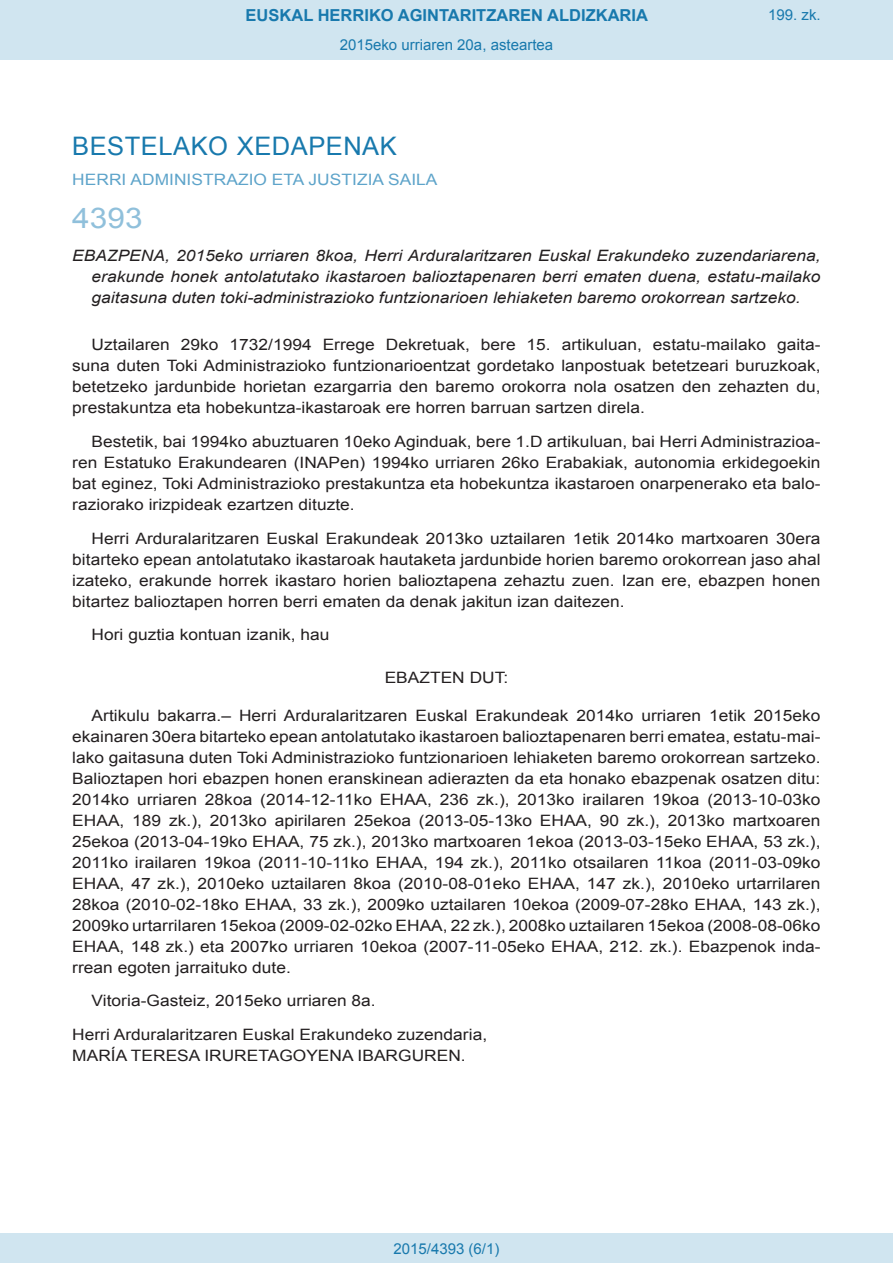
<style>
.page{position:relative;width:893px;height:1263px;background:#fff}
.page>*{position:absolute;margin:0;border:0;box-sizing:border-box;transform-origin:0 0}
.BOPVOrden{font:28.5px "Arial";color:#90c0db;scale:1.11 1}
.BOPVSeccion{font:25.5px "Arial";letter-spacing:.02em;color:#1879ad}
.t1{font:700 16.5px "Arial";color:#1879ad}
.BOPVDetalle{font:15.6px/21px "Arial";color:#231f20;text-align:justify;scale:1.11 1}
.BOPVTitulo{font:italic 15.6px/21px "Arial";color:#231f20;text-align:justify;scale:1.11 1}
.BOPVFirmaPuesto{font:15.6px "Arial";color:#231f20;scale:1.11 1}
.BOPVOrganismo{font:15.6px "Arial";letter-spacing:.005em;color:#5ea4ca;scale:1.11 1}
.BOPVFirmaLugFec{font:15.6px "Arial";color:#231f20;scale:1.11 1}
.BOPVFirmaNombre{font:15.6px "Arial";color:#231f20;scale:1.11 1}
.BOPVClave{font:15.6px "Arial";color:#231f20;scale:1.11 1}
.Paginacion_Centro{font:15px "Arial";color:#1879ad}
</style>
<div class="page">
<div style="left:0;top:0;width:893px;height:60px;background:#d0e5f0"></div>
<div style="left:0;top:1233px;width:893px;height:30px;background:#d0e5f0"></div>
<p class="t1" style="left:246px;top:4px;width:404px">EUSKAL HERRIKO AGINTARITZAREN ALDIZKARIA</p>
<p class="Paginacion_Centro" style="left:340px;top:35px;width:215px">2015eko urriaren 20a, asteartea</p>
<p class="Paginacion_Centro" style="left:768px;top:5px;width:54px">199. zk.</p>
<p class="BOPVSeccion" style="left:72px;top:129px;width:326px">BESTELAKO XEDAPENAK</p>
<p class="BOPVOrganismo" style="left:72px;top:169px;width:331px">HERRI ADMINISTRAZIO ETA JUSTIZIA SAILA</p>
<p class="BOPVOrden" style="left:72px;top:199px;width:65px">4393</p>
<p class="BOPVTitulo" style="left:92px;top:246px;width:658px;text-indent:-19px">EBAZPENA, 2015eko urriaren 8koa, Herri Arduralaritzaren Euskal Erakundeko zuzendariarena, erakunde honek antolatutako ikastaroen balioztapenaren berri ematen duena, estatu-mailako gaitasuna duten toki-administrazioko funtzionarioen lehiaketen baremo orokorrean sartzeko.</p>
<p class="BOPVDetalle" style="left:72px;top:334px;width:676px;text-indent:19px">Uztailaren 29ko 1732/1994 Errege Dekretuak, bere 15. artikuluan, estatu-mailako gaita&shy;suna duten Toki Administrazioko funtzionarioentzat gordetako lanpostuak betetzeari buruzkoak, betetzeko jardunbide horietan ezargarria den baremo orokorra nola osatzen den zehazten du, prestakuntza eta hobekuntza-ikastaroak ere horren barruan sartzen direla.</p>
<p class="BOPVDetalle" style="left:72px;top:431px;width:676px;text-indent:19px">Bestetik, bai 1994ko abuztuaren 10eko Aginduak, bere 1.D artikuluan, bai Herri Administrazioa&shy;ren Estatuko Erakundearen (INAPen) 1994ko urriaren 26ko Erabakiak, autonomia erkidegoekin bat eginez, Toki Administrazioko prestakuntza eta hobekuntza ikastaroen onarpenerako eta balo&shy;raziorako irizpideak ezartzen dituzte.</p>
<p class="BOPVDetalle" style="left:72px;top:528px;width:676px;text-indent:19px">Herri Arduralaritzaren Euskal Erakundeak 2013ko uztailaren 1etik 2014ko martxoaren 30era bitarteko epean antolatutako ikastaroak hautaketa jardunbide horien baremo orokorrean jaso ahal izateko, erakunde horrek ikastaro horien balioztapena zehaztu zuen. Izan ere, ebazpen honen bitartez balioztapen horren berri ematen da denak jakitun izan daitezen.</p>
<p class="BOPVDetalle" style="left:92px;top:624px;width:216px">Hori guztia kontuan izanik, hau</p>
<p class="BOPVClave" style="left:385px;top:667px;width:113px">EBAZTEN DUT:</p>
<p class="BOPVDetalle" style="left:72px;top:705px;width:676px;text-indent:19px">Artikulu bakarra.– Herri Arduralaritzaren Euskal Erakundeak 2014ko urriaren 1etik 2015eko ekainaren 30era bitarteko epean antolatutako ikastaroen balioztapenaren berri ematea, estatu-mai&shy;lako gaitasuna duten Toki Administrazioko funtzionarioen lehiaketen baremo orokorrean sartzeko.<br>Balioztapen hori ebazpen honen eranskinean adierazten da eta honako ebazpenak osatzen ditu:<br>2014ko urriaren 28koa (2014-12-11ko EHAA, 236 zk.), 2013ko irailaren 19koa (2013-10-03ko EHAA, 189 zk.), 2013ko apirilaren 25ekoa (2013-05-13ko EHAA, 90 zk.), 2013ko martxoaren 25ekoa (2013-04-19ko EHAA, 75 zk.), 2013ko martxoaren 1ekoa (2013-03-15eko EHAA, 53 zk.), 2011ko irailaren 19koa (2011-10-11ko EHAA, 194 zk.), 2011ko otsailaren 11koa (2011-03-09ko EHAA, 47 zk.), 2010eko uztailaren 8koa (2010-08-01eko EHAA, 147 zk.), 2010eko urtarrilaren 28koa (2010-02-18ko EHAA, 33 zk.), 2009ko uztailaren 10ekoa (2009-07-28ko EHAA, 143 zk.), 2009ko urtarrilaren 15ekoa (2009-02-02ko EHAA, 22 zk.), 2008ko uztailaren 15ekoa (2008-08-06ko EHAA, 148 zk.) eta 2007ko urriaren 10ekoa (2007-11-05eko EHAA, 212. zk.). Ebazpenok inda&shy;rrean egoten jarraituko dute.</p>
<p class="BOPVFirmaLugFec" style="left:92px;top:991px;width:257px">Vitoria-Gasteiz, 2015eko urriaren 8a.</p>
<p class="BOPVFirmaPuesto" style="left:72px;top:1024px;width:375px">Herri Arduralaritzaren Euskal Erakundeko zuzendaria,</p>
<p class="BOPVFirmaNombre" style="left:72px;top:1045px;width:356px">MARÍA TERESA IRURETAGOYENA IBARGUREN.</p>
<p class="Paginacion_Centro" style="left:393px;top:1238px;width:107px">2015/4393 (6/1)</p>
</div>
